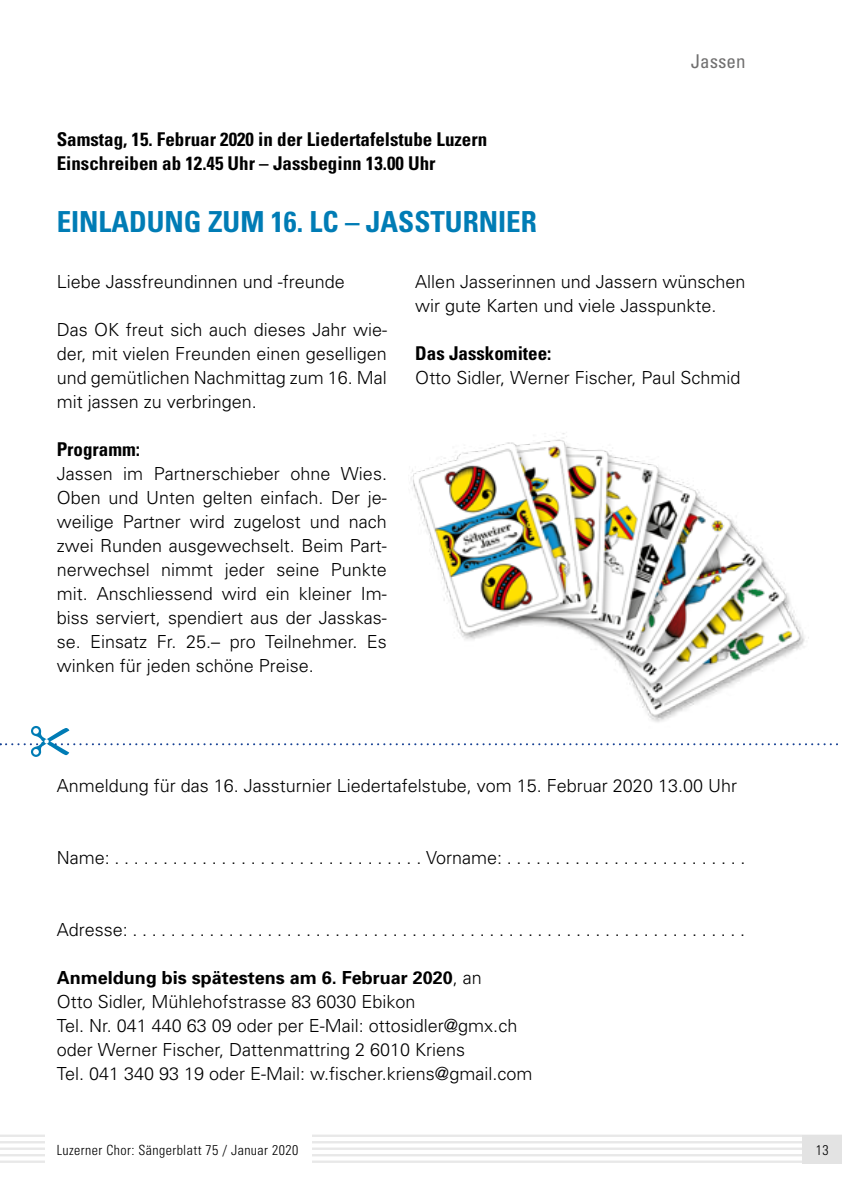
<style>
.page{position:relative;width:842px;height:1191px;background:#fff}
.page>*{position:absolute;margin:0;border:0;box-sizing:border-box;transform-origin:0 0}
.t1{font:700 condensed 29px "Univers";color:#007cb5}
.t2{font:700 condensed 19px/24px "Univers";color:#000}
.t3{font:condensed 19px "Univers";color:#706f6f}
.t4{font:300 18px/24px "Univers";color:#000;text-align:justify}
.t5{font:300 condensed 14px "Univers";letter-spacing:.03em;color:#000}
.s1{font-weight:700}
</style>
<div class="page">
<hr style="left:0;top:1141px;width:842px;height:2px;background:#dadada">
<hr style="left:0;top:1134px;width:842px;height:3px;background:#dadada">
<hr style="left:0;top:1147px;width:842px;height:3px;background:#dadada">
<hr style="left:0;top:1154px;width:842px;height:2px;background:#dadada">
<hr style="left:0;top:1160px;width:842px;height:2px;background:#dadada">
<div style="left:802px;top:1134px;width:40px;height:29px;background:#e3e3e3"></div>
<div style="left:45px;top:1133px;width:267px;height:32px;background:#fff"></div>
<svg style="left:0;top:726px;width:838px;height:31px"></svg>
<img style="left:408px;top:433px;width:414px;height:301px">
<p class="t2" style="left:57px;top:127px;width:432px">Samstag, 15. Februar 2020 in der Liedertafelstube Luzern<br>Einschreiben ab 12.45 Uhr – Jassbeginn 13.00 Uhr</p>
<h1 class="t1" style="left:57px;top:204px;width:482px">EINLADUNG ZUM 16. LC – JASSTURNIER</h1>
<p class="t3" style="left:691px;top:50px;width:56px">Jassen</p>
<p class="t4" style="left:57px;top:270px;width:290px">Liebe Jassfreundinnen und -freunde</p>
<p class="t4" style="left:57px;top:318px;width:332px">Das OK freut sich auch dieses Jahr wie&shy;der, mit vielen Freunden einen geselligen und gemütlichen Nachmittag zum 16. Mal mit jassen zu verbringen.</p>
<p class="t2" style="left:57px;top:437px;width:85px">Programm:</p>
<p class="t4" style="left:57px;top:462px;width:332px">Jassen im Partnerschieber ohne Wies.<br>Oben und Unten gelten einfach. Der je&shy;weilige Partner wird zugelost und nach zwei Runden ausgewechselt. Beim Part&shy;nerwechsel nimmt jeder seine Punkte mit. Anschliessend wird ein kleiner Im&shy;biss serviert, spendiert aus der Jasskas&shy;se. Einsatz Fr. 25.– pro Teilnehmer. Es winken für jeden schöne Preise.</p>
<p class="t4" style="left:415px;top:270px;width:332px">Allen Jasserinnen und Jassern wünschen wir gute Karten und viele Jasspunkte.</p>
<p class="t2" style="left:415px;top:341px;width:138px">Das Jasskomitee:</p>
<p class="t4" style="left:415px;top:366px;width:327px">Otto Sidler, Werner Fischer, Paul Schmid</p>
<p class="t4" style="left:57px;top:774px;width:682px">Anmeldung für das 16. Jassturnier Liedertafelstube, vom 15. Februar 2020 13.00 Uhr</p>
<p class="t4" style="left:57px;top:846px;width:690px">Name: . . . . . . . . . . . . . . . . . . . . . . . . . . . . . . . . Vorname: . . . . . . . . . . . . . . . . . . . . . . . . .</p>
<p class="t4" style="left:57px;top:918px;width:690px">Adresse: . . . . . . . . . . . . . . . . . . . . . . . . . . . . . . . . . . . . . . . . . . . . . . . . . . . . . . . . . . . . . . . .</p>
<p class="t4" style="left:57px;top:966px;width:477px;text-align:left"><span class="s1">Anmeldung bis spätestens am 6. Februar 2020</span>, an<br>Otto Sidler, Mühlehofstrasse 83 6030 Ebikon<br>Tel. Nr. 041 440 63 09 oder per E-Mail: ottosidler@gmx.ch oder Werner Fischer, Dattenmattring 2 6010 Kriens<br>Tel. 041 340 93 19 oder E-Mail: w.fischer.kriens@gmail.com</p>
<p class="t5" style="left:57px;top:1141px;width:243px">Luzerner Chor: Sängerblatt 75 / Januar 2020</p>
<p class="t5" style="left:816px;top:1141px;width:14px">13</p>
</div>
